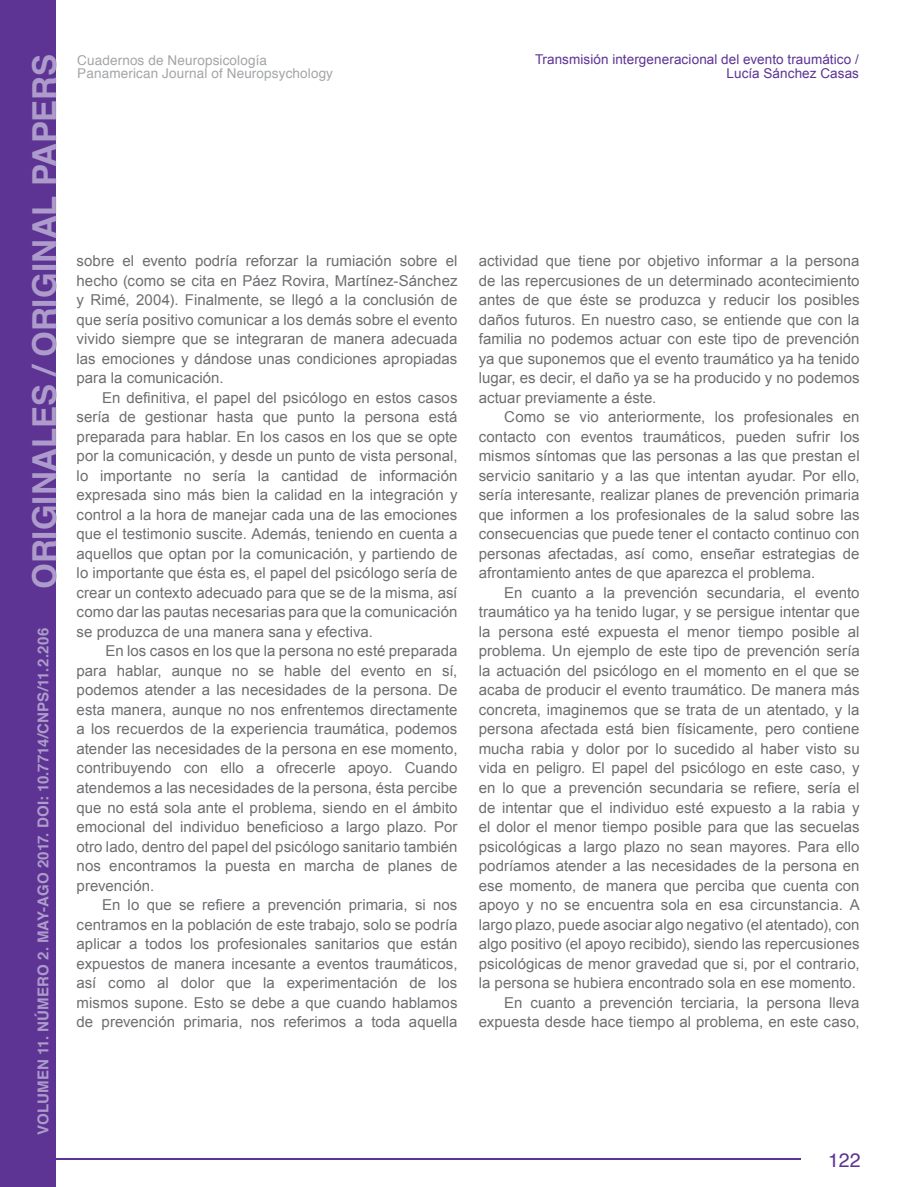
<style>
.page{position:relative;width:915px;height:1187px;background:#fff}
.page>*{position:absolute;margin:0;border:0;box-sizing:border-box;transform-origin:0 0}
.t1{font:19.5px "Helvetica";color:#5d3393}
.t2{font:15px/19.5px "Arial";letter-spacing:.005em;color:#6d6e71;text-align:justify}
.t3{font:700 15px "Helvetica";letter-spacing:.005em;color:#ad9ccb}
.t4{font:13.5px/13.5px "Arial";letter-spacing:.005em;color:#5d3393;text-align:right}
.t5{font:13.5px/13.5px "Helvetica";letter-spacing:.01em;color:#a3a5a8}
.s1{font-size:33px}
</style>
<div class="page">
<div style="left:0;top:0;width:55px;height:1186px;background:#5d3393"></div>
<hr style="left:0;top:1157px;width:800px;height:2px;background:#5d3393">
<p class="t3" style="left:31px;top:1134px;width:1081px;rotate:-90deg">VOLUMEN 11. NÚMERO 2. MAY-AGO 2017. DOI: 10.7714/CNPS/11.2.206 <span class="s1">ORIGINALES / ORIGINAL PAPERS</span></p>
<p class="t5" style="left:77px;top:54px;width:257px">Cuadernos de Neuropsicología<br>Panamerican Journal of Neuropsychology</p>
<p class="t2" style="left:77px;top:251px;width:382px">sobre el evento podría reforzar la rumiación sobre el hecho (como se cita en Páez Rovira, Martínez-Sánchez y Rimé, 2004). Finalmente, se llegó a la conclusión de que sería positivo comunicar a los demás sobre el evento vivido siempre que se integraran de manera adecuada las emociones y dándose unas condiciones apropiadas para la comunicación.</p>
<p class="t2" style="left:77px;top:388px;width:382px;text-indent:26px">En definitiva, el papel del psicólogo en estos casos sería de gestionar hasta que punto la persona está preparada para hablar. En los casos en los que se opte por la comunicación, y desde un punto de vista personal, lo importante no sería la cantidad de información expresada sino más bien la calidad en la integración y control a la hora de manejar cada una de las emociones que el testimonio suscite. Además, teniendo en cuenta a aquellos que optan por la comunicación, y partiendo de lo importante que ésta es, el papel del psicólogo sería de crear un contexto adecuado para que se de la misma, así como dar las pautas necesarias para que la comunicación se produzca de una manera sana y efectiva.</p>
<p class="t2" style="left:77px;top:641px;width:382px;text-indent:29px">En los casos en los que la persona no esté preparada para hablar, aunque no se hable del evento en sí, podemos atender a las necesidades de la persona. De esta manera, aunque no nos enfrentemos directamente a los recuerdos de la experiencia traumática, podemos atender las necesidades de la persona en ese momento, contribuyendo con ello a ofrecerle apoyo. Cuando atendemos a las necesidades de la persona, ésta percibe que no está sola ante el problema, siendo en el ámbito emocional del individuo beneficioso a largo plazo. Por otro lado, dentro del papel del psicólogo sanitario también nos encontramos la puesta en marcha de planes de prevención.</p>
<p class="t2" style="left:77px;top:895px;width:382px;text-indent:26px">En lo que se refiere a prevención primaria, si nos centramos en la población de este trabajo, solo se podría aplicar a todos los profesionales sanitarios que están expuestos de manera incesante a eventos traumáticos, así como al dolor que la experimentación de los mismos supone. Esto se debe a que cuando hablamos de prevención primaria, nos referimos a toda aquella</p>
<p class="t4" style="left:535px;top:53px;width:325px">Transmisión intergeneracional del evento traumático /<br>Lucía Sánchez Casas</p>
<p class="t2" style="left:478px;top:251px;width:382px">actividad que tiene por objetivo informar a la persona de las repercusiones de un determinado acontecimiento antes de que éste se produzca y reducir los posibles daños futuros. En nuestro caso, se entiende que con la familia no podemos actuar con este tipo de prevención ya que suponemos que el evento traumático ya ha tenido lugar, es decir, el daño ya se ha producido y no podemos actuar previamente a éste.</p>
<p class="t2" style="left:478px;top:407px;width:382px;text-indent:26px">Como se vio anteriormente, los profesionales en contacto con eventos traumáticos, pueden sufrir los mismos síntomas que las personas a las que prestan el servicio sanitario y a las que intentan ayudar. Por ello, sería interesante, realizar planes de prevención primaria que informen a los profesionales de la salud sobre las consecuencias que puede tener el contacto continuo con personas afectadas, así como, enseñar estrategias de afrontamiento antes de que aparezca el problema.</p>
<p class="t2" style="left:478px;top:583px;width:382px;text-align:right">En cuanto a la prevención secundaria, el evento traumático ya ha tenido lugar, y se persigue intentar que la persona esté expuesta el menor tiempo posible al problema. Un ejemplo de este tipo de prevención sería la actuación del psicólogo en el momento en el que se acaba de producir el evento traumático. De manera más concreta, imaginemos que se trata de un atentado, y la persona afectada está bien físicamente, pero contiene mucha rabia y dolor por lo sucedido al haber visto su vida en peligro. El papel del psicólogo en este caso, y en lo que a prevención secundaria se refiere, sería el de intentar que el individuo esté expuesto a la rabia y el dolor el menor tiempo posible para que las secuelas psicológicas a largo plazo no sean mayores. Para ello podríamos atender a las necesidades de la persona en ese momento, de manera que perciba que cuenta con apoyo y no se encuentra sola en esa circunstancia. A largo plazo, puede asociar algo negativo (el atentado), con algo positivo (el apoyo recibido), siendo las repercusiones psicológicas de menor gravedad que si, por el contrario, la persona se hubiera encontrado sola en ese momento.<br>En cuanto a prevención terciaria, la persona lleva expuesta desde hace tiempo al problema, en este caso,</p>
<h1 class="t1" style="left:827px;top:1144px;width:34px">122</h1>
</div>
